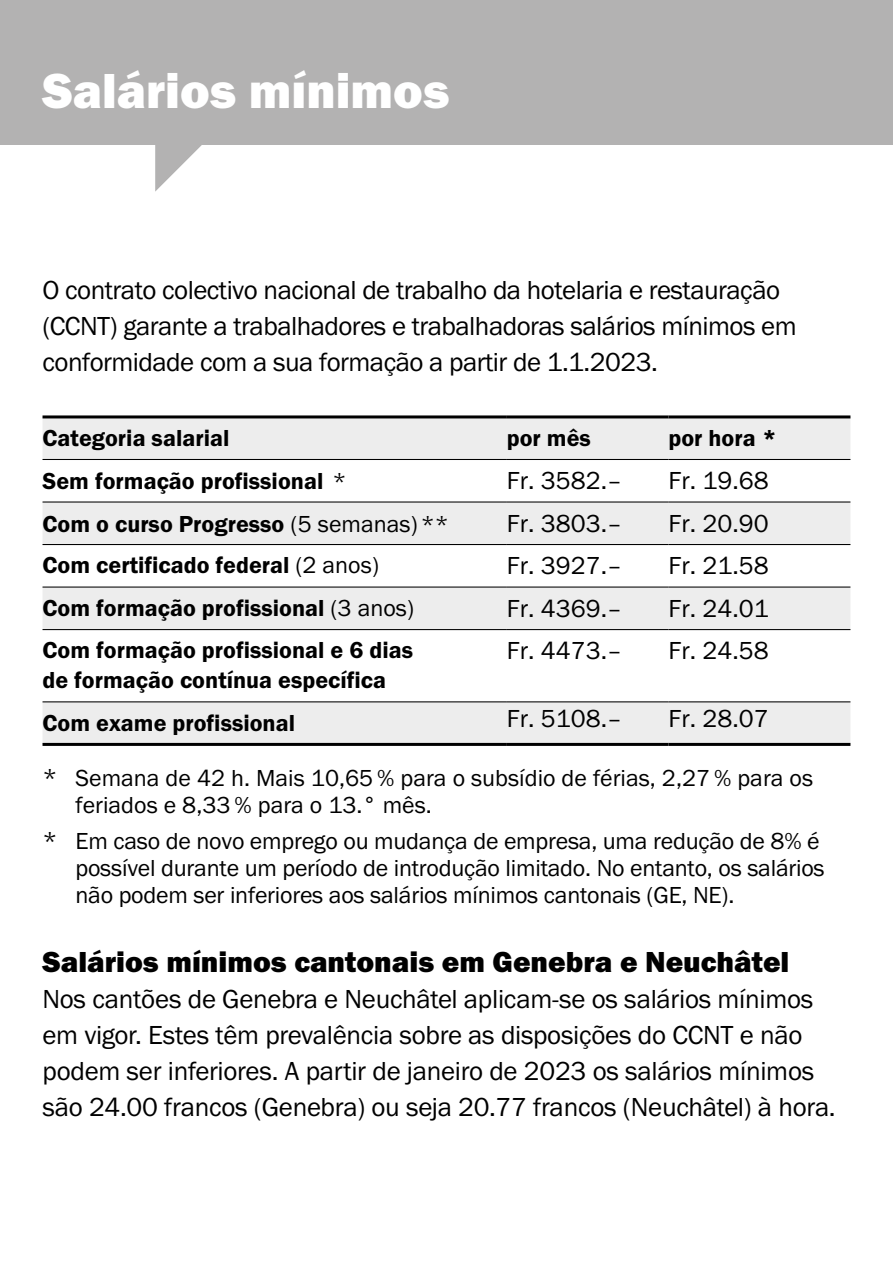
<style>
.page{position:relative;width:893px;height:1263px;background:#fff}
.page>*{position:absolute;margin:0;border:0;box-sizing:border-box;transform-origin:0 0}
.t1{font:51px "Franklin Gothic URW Hea";color:#fff}
.t2{font:30px "Franklin Gothic URW Hea";color:#000}
.t3{font:27px/36px "Franklin Gothic URW Boo";letter-spacing:-.015em;color:#000}
.t4{font:25.5px "Franklin Gothic URW Boo";color:#000}
.t5{font:24px/27px "Franklin Gothic URW Boo";letter-spacing:-.01em;color:#000}
.t6{font:24px/30px "Franklin Gothic URW Dem";color:#000}
.s1{font-family:"Franklin Gothic URW Boo"}
.s2{font-size:25.5px}
</style>
<div class="page">
<svg style="left:43px;top:418px;width:807px;height:325px;fill:#ededed"></svg>
<hr style="left:43px;top:415px;width:464px;height:3px;background:#000">
<hr style="left:507px;top:415px;width:161px;height:3px;background:#000">
<hr style="left:668px;top:415px;width:182px;height:3px;background:#000">
<hr style="left:43px;top:459px;width:464px;height:1px;background:#000">
<hr style="left:507px;top:459px;width:161px;height:1px;background:#000">
<hr style="left:668px;top:459px;width:182px;height:1px;background:#000">
<hr style="left:43px;top:501px;width:464px;height:1px;background:#000">
<hr style="left:507px;top:501px;width:161px;height:1px;background:#000">
<hr style="left:668px;top:501px;width:182px;height:1px;background:#000">
<hr style="left:43px;top:544px;width:464px;height:1px;background:#000">
<hr style="left:507px;top:544px;width:161px;height:1px;background:#000">
<hr style="left:668px;top:544px;width:182px;height:1px;background:#000">
<hr style="left:43px;top:586px;width:464px;height:2px;background:#000">
<hr style="left:507px;top:586px;width:161px;height:2px;background:#000">
<hr style="left:668px;top:586px;width:182px;height:2px;background:#000">
<hr style="left:43px;top:629px;width:464px;height:1px;background:#000">
<hr style="left:507px;top:629px;width:161px;height:1px;background:#000">
<hr style="left:668px;top:629px;width:182px;height:1px;background:#000">
<hr style="left:43px;top:701px;width:464px;height:1px;background:#000">
<hr style="left:507px;top:701px;width:161px;height:1px;background:#000">
<hr style="left:668px;top:701px;width:182px;height:1px;background:#000">
<hr style="left:43px;top:743px;width:464px;height:3px;background:#000">
<hr style="left:507px;top:743px;width:161px;height:3px;background:#000">
<hr style="left:668px;top:743px;width:182px;height:3px;background:#000">
<div style="left:0;top:0;width:893px;height:144px;background:#b3b2b2"></div>
<svg style="left:155px;top:144px;width:51px;height:48px"></svg>
<h1 class="t1" style="left:43px;top:58px;width:408px">Salários mínimos</h1>
<p class="t3" style="left:43px;top:271px;width:756px">O contrato colectivo nacional de trabalho da hotelaria e restauração (CCNT) garante a trabalhadores e trabalhadoras salários mínimos em conformidade com a sua formação a partir de 1.1.2023.</p>
<p class="t6" style="left:43px;top:422px;width:188px">Categoria salarial</p>
<p class="t6" style="left:507px;top:422px;width:86px">por mês</p>
<p class="t6" style="left:668px;top:422px;width:110px">por hora *</p>
<p class="t6" style="left:42px;top:466px;width:306px">Sem formação profissional <span class="s1">*</span></p>
<p class="t4" style="left:507px;top:465px;width:117px">Fr. 3582.–</p>
<p class="t4" style="left:668px;top:465px;width:102px">Fr. 19.68</p>
<p class="t6" style="left:43px;top:508px;width:408px">Com o curso Progresso <span class="s1">(5 semanas)**</span></p>
<p class="t4" style="left:507px;top:507px;width:117px">Fr. 3803.–</p>
<p class="t4" style="left:668px;top:507px;width:102px">Fr. 20.90</p>
<p class="t6" style="left:43px;top:550px;width:338px">Com certificado federal <span class="s1">(2 anos)</span></p>
<p class="t4" style="left:507px;top:550px;width:117px">Fr. 3927.–</p>
<p class="t4" style="left:668px;top:550px;width:102px">Fr. 21.58</p>
<p class="t6" style="left:43px;top:592px;width:373px">Com formação profissional <span class="s1">(3 anos)</span></p>
<p class="t4" style="left:507px;top:592px;width:117px">Fr. 4369.–</p>
<p class="t4" style="left:668px;top:592px;width:102px">Fr. 24.01</p>
<p class="t6" style="left:43px;top:635px;width:372px">Com formação profissional e 6 dias de formação contínua específica</p>
<p class="t4" style="left:507px;top:635px;width:117px">Fr. 4473.–</p>
<p class="t4" style="left:668px;top:635px;width:102px">Fr. 24.58</p>
<p class="t6" style="left:43px;top:707px;width:254px">Com exame profissional</p>
<p class="t4" style="left:507px;top:703px;width:117px">Fr. 5108.–</p>
<p class="t4" style="left:668px;top:703px;width:102px">Fr. 28.07</p>
<p class="t5" style="left:76px;top:764px;width:739px;text-indent:-33px"><span class="s2">*</span> Semana de 42 h. Mais 10,65 % para o subsídio de férias, 2,27 % para os feriados e 8,33 % para o 13.° mês.</p>
<p class="t5" style="left:76px;top:827px;width:751px;text-indent:-33px"><span class="s2">*</span> Em caso de novo emprego ou mudança de empresa, uma redução de 8% é possível durante um período de introdução limitado. No entanto, os salários não podem ser inferiores aos salários mínimos cantonais (GE, NE).</p>
<p class="t2" style="left:43px;top:943px;width:748px">Salários mínimos cantonais em Genebra e Neuchâtel</p>
<p class="t3" style="left:43px;top:981px;width:795px">Nos cantões de Genebra e Neuchâtel aplicam-se os salários mínimos em vigor. Estes têm prevalência sobre as disposições do CCNT e não podem ser inferiores. A partir de janeiro de 2023 os salários mínimos são 24.00 francos (Genebra) ou seja 20.77 francos (Neuchâtel) à hora.</p>
</div>
